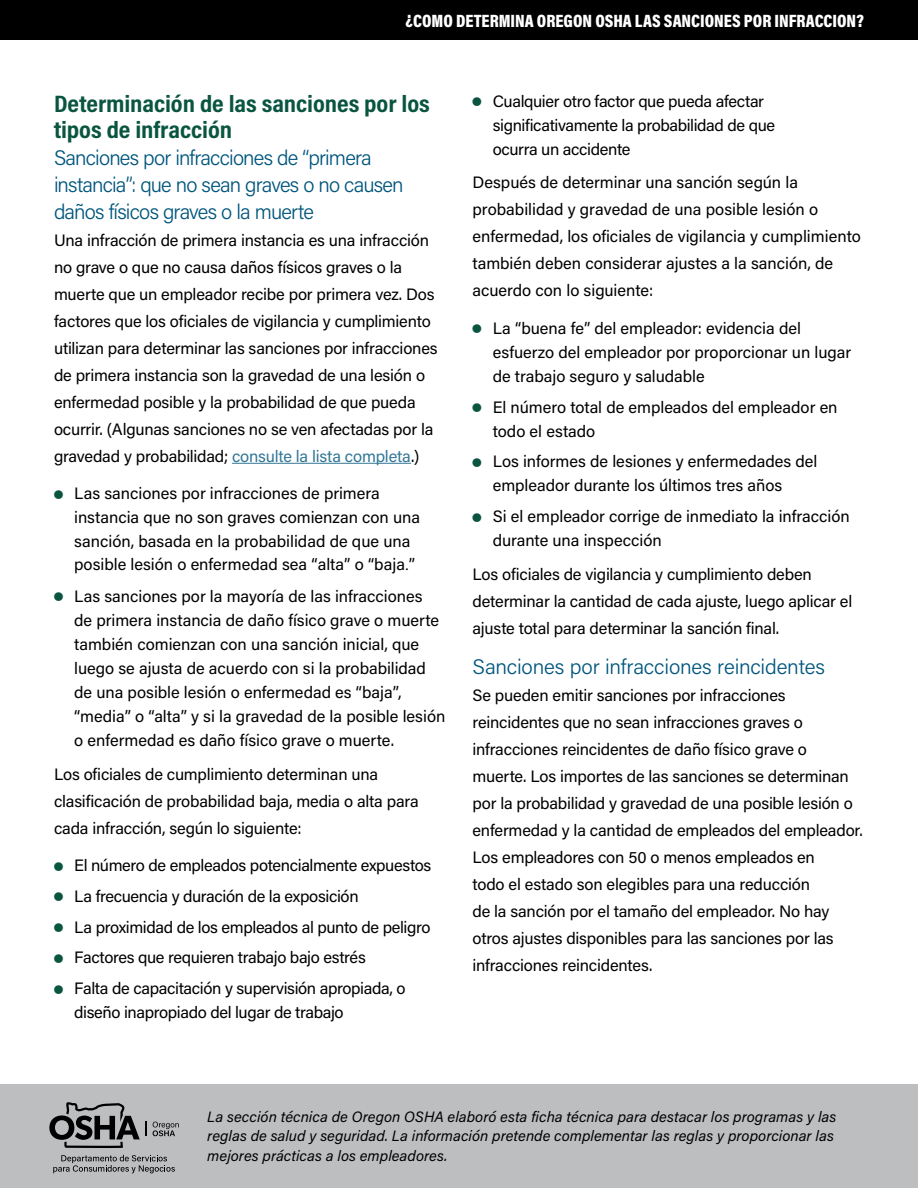
<style>
.page{position:relative;width:918px;height:1188px;background:#fff}
.page>*{position:absolute;margin:0;border:0;box-sizing:border-box;transform-origin:0 0}
.t1{font:700 24px/25.5px "Acumin Pro Cond";letter-spacing:-.005em;color:#095540;scale:1.1 1}
.t2{font:300 21px/27px "Acumin Pro";letter-spacing:-.04em;color:#00567d}
.t3{font:300 21px "Acumin Pro";letter-spacing:-.01em;color:#00567d}
.t4{font:900 18px "Acumin Pro Cond";color:#fff}
.t5{font:16.5px/27px "Acumin Pro";letter-spacing:-.01em;color:#000}
.t6{font:italic 15px/19.5px "Acumin Pro";color:#000}
.s1{color:#337897}
.s2{font-family:"Minion Pro"}
</style>
<div class="page">
<hr style="left:232px;top:463px;width:179px;height:1px;background:#337897">
<div style="left:0;top:0;width:918px;height:40px;background:#000"></div>
<div style="left:0;top:1084px;width:918px;height:104px;background:#bcbec0"></div>
<svg style="left:49px;top:1102px;width:98px;height:46px"></svg>
<svg style="left:153px;top:1122px;width:26px;height:14px"></svg>
<svg style="left:53px;top:1155px;width:122px;height:18px"></svg>
<p class="t4" style="left:405px;top:9px;width:460px">¿COMO DETERMINA OREGON OSHA LAS SANCIONES POR INFRACCION?</p>
<h1 class="t1" style="left:54px;top:90px;width:343px">Determinación de las sanciones por los tipos de infracción</h1>
<p class="t2" style="left:54px;top:143px;width:351px">Sanciones por infracciones de “primera instancia”: que no sean graves o no causen daños físicos graves o la muerte</p>
<p class="t5" style="left:54px;top:226px;width:385px">Una infracción de primera instancia es una infracción no grave o que no causa daños físicos graves o la muerte que un empleador recibe por primera vez. Dos factores que los oficiales de vigilancia y cumplimiento utilizan para determinar las sanciones por infracciones de primera instancia son la gravedad de una lesión o enfermedad posible y la probabilidad de que pueda ocurrir. (Algunas sanciones no se ven afectadas por la gravedad y probabilidad; <span class="s1">consulte la lista completa</span>.)</p>
<p class="t5" style="left:74px;top:481px;width:347px;line-height:23.5px">Las sanciones por infracciones de primera instancia que no son graves comienzan con una sanción, basada en la probabilidad de que una posible lesión o enfermedad sea “alta” o “baja<span class="s2">.</span>”</p>
<p class="t5" style="left:74px;top:583px;width:373px;line-height:24px">Las sanciones por la mayoría de las infracciones<br>de primera instancia de daño físico grave o muerte también comienzan con una sanción inicial, que luego se ajusta de acuerdo con si la probabilidad de una posible lesión o enfermedad es “baja”, “media” o “alta” y si la gravedad de la posible lesión o enfermedad es daño físico grave o muerte.</p>
<p class="t5" style="left:54px;top:760px;width:366px">Los oficiales de cumplimiento determinan una clasificación de probabilidad baja, media o alta para cada infracción, según lo siguiente:</p>
<p class="t5" style="left:74px;top:849px;width:359px;line-height:30.8px">El número de empleados potencialmente expuestos La frecuencia y duración de la exposición<br>La proximidad de los empleados al punto de peligro Factores que requieren trabajo bajo estrés<br>Falta de capacitación y supervisión apropiada, o</p>
<p class="t5" style="left:74px;top:998px;width:271px">diseño inapropiado del lugar de trabajo</p>
<p class="t5" style="left:493px;top:88px;width:284px;line-height:24px">Cualquier otro factor que pueda afectar significativamente la probabilidad de que ocurra un accidente</p>
<p class="t5" style="left:473px;top:168px;width:390px">Después de determinar una sanción según la probabilidad y gravedad de una posible lesión o enfermedad, los oficiales de vigilancia y cumplimiento también deben considerar ajustes a la sanción, de acuerdo con lo siguiente:</p>
<p class="t5" style="left:493px;top:315px;width:360px;line-height:24px">La “buena fe” del empleador: evidencia del esfuerzo del empleador por proporcionar un lugar de trabajo seguro y saludable</p>
<p class="t5" style="left:493px;top:394px;width:346px;line-height:24px">El número total de empleados del empleador en todo el estado</p>
<p class="t5" style="left:493px;top:449px;width:326px;line-height:24px">Los informes de lesiones y enfermedades del empleador durante los últimos tres años</p>
<p class="t5" style="left:493px;top:504px;width:359px;line-height:24px">Si el empleador corrige de inmediato la infracción durante una inspección</p>
<p class="t5" style="left:473px;top:560px;width:381px">Los oficiales de vigilancia y cumplimiento deben determinar la cantidad de cada ajuste, luego aplicar el ajuste total para determinar la sanción final.</p>
<p class="t3" style="left:472px;top:653px;width:354px">Sanciones por infracciones reincidentes</p>
<p class="t5" style="left:472px;top:681px;width:392px">Se pueden emitir sanciones por infracciones reincidentes que no sean infracciones graves o infracciones reincidentes de daño físico grave o muerte. Los importes de las sanciones se determinan por la probabilidad y gravedad de una posible lesión o enfermedad y la cantidad de empleados del empleador.<br>Los empleadores con 50 o menos empleados en<br>todo el estado son elegibles para una reducción<br>de la sanción por el tamaño del empleador. No hay otros ajustes disponibles para las sanciones por las infracciones reincidentes.</p>
<p class="t6" style="left:207px;top:1106px;width:631px">La sección técnica de Oregon OSHA elaboró esta ficha técnica para destacar los programas y las reglas de salud y seguridad. La información pretende complementar las reglas y proporcionar las mejores prácticas a los empleadores.</p>
</div>
